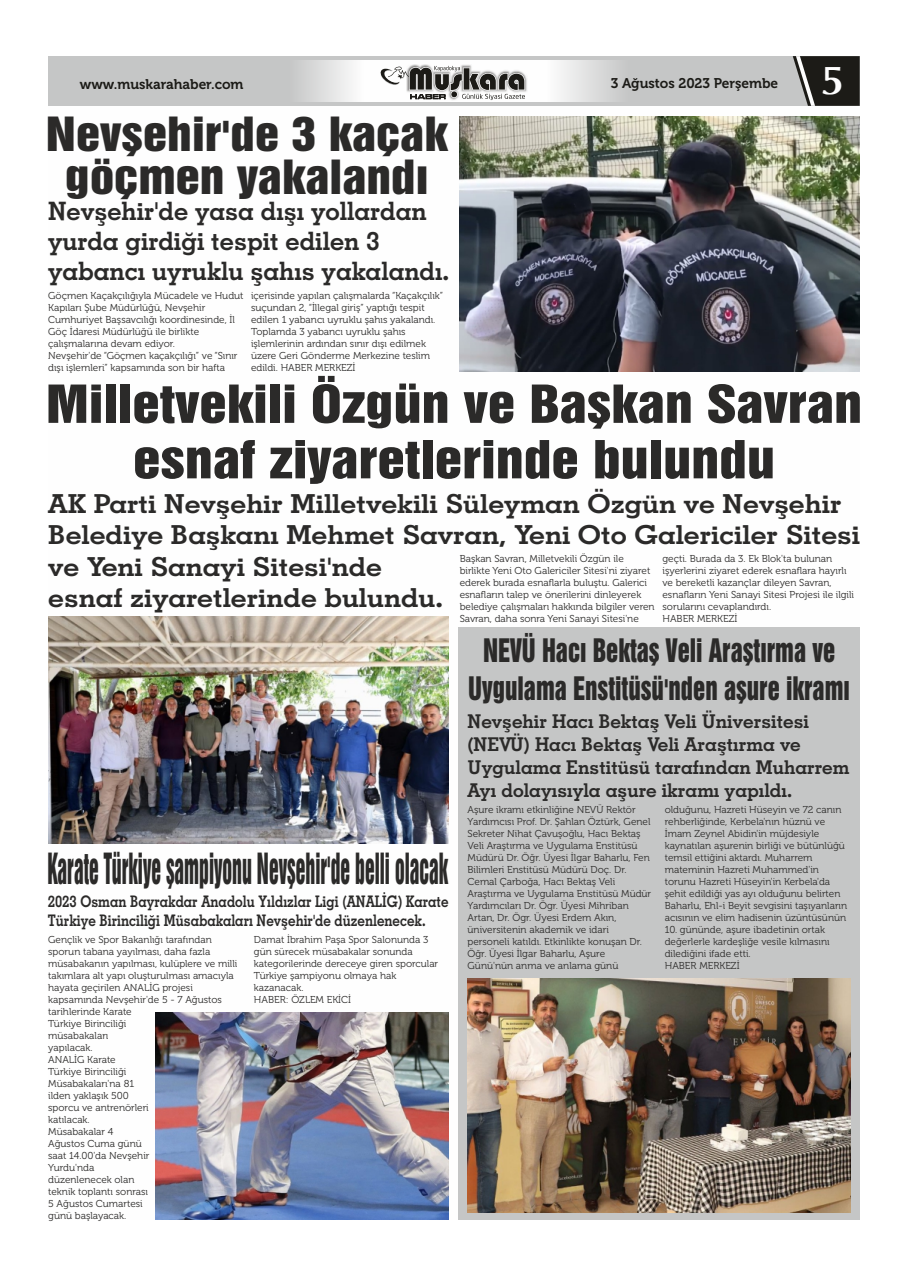
<style>
.page{position:relative;width:908px;height:1276px;background:#fff}
.page>*{position:absolute;margin:0;border:0;box-sizing:border-box;transform-origin:0 0}
.t1{font:47.8px/55.5px "Swiss 921 BT";color:#2b2a29;text-align:center;scale:1.17 1}
.t2{font:43px/42.5px "Swiss 921 BT";color:#2b2a29;text-align:center;scale:1.15 1}
.t3{font:700 40.3px "Optima";color:#fefefe}
.t4{font:39.2px "Swiss 921 BT";color:#2b2a29;scale:.51 1}
.t5{font:29.6px/37.9px "Swiss 921 BT";color:#2b2a29;text-align:center;scale:.84 1}
.t6{font:26.2px/31.4px "Geometric Slabserif 703 Bold BT";color:#2b2a29;scale:1.08 1}
.t7{font:25.4px/30.4px "Geometric Slabserif 703 Bold BT";color:#2b2a29}
.t8{font:19px/22.8px "Geometric Slabserif 703 Bold BT";color:#2b2a29}
.t9{font:15.9px/19.1px "Geometric Slabserif 703 Bold BT";color:#2b2a29;scale:.84 1}
.t10{font:14px "Museo 700";color:#1c1b17}
.t11{font:10px/12px "Museo 300";color:#2b2a29}
</style>
<div class="page">
<div style="left:48px;top:56px;width:811px;height:50px;background:#c5c6c6"></div>
<img style="left:303px;top:60px;width:310px;height:42px">
<svg style="left:792px;top:56px;width:67px;height:50px;background:#3f3e3b"></svg>
<img style="left:406px;top:65px;width:121px;height:35px">
<svg style="left:379px;top:66px;width:146px;height:36px;background:#a6a6a4"></svg>
<img style="left:459px;top:116px;width:400px;height:256px">
<img style="left:48px;top:616px;width:400px;height:227px">
<div style="left:458px;top:627px;width:401px;height:592px;background:#c5c6c6"></div>
<img style="left:467px;top:979px;width:383px;height:233px">
<img style="left:155px;top:1012px;width:293px;height:207px">
<h3 class="t10" style="left:80px;top:78px;width:165px">www.muskarahaber.com</h3>
<h3 class="t10" style="left:610px;top:78px;width:169px">3 Ağustos 2023 Perşembe</h3>
<h3 class="t3" style="left:820px;top:63px;width:26px">5</h3>
<h2 class="t2" style="left:46px;top:118px;width:351px">Nevşehir'de 3 kaçak göçmen yakalandı</h2>
<h3 class="t7" style="left:48px;top:198px;width:402px">Nevşehir'de yasa dışı yollardan yurda girdiği tespit edilen 3 yabancı uyruklu şahıs yakalandı.</h3>
<p class="t11" style="left:48px;top:291px;width:197px">Göçmen Kaçakçılığıyla Mücadele ve Hudut Kapıları Şube Müdürlüğü, Nevşehir Cumhuriyet Başsavcılığı koordinesinde, İl Göç İdaresi Müdürlüğü ile birlikte çalışmalarına devam ediyor.<br>Nevşehir'de “Göçmen kaçakçılığı” ve “Sınır dışı işlemleri” kapsamında son bir hafta</p>
<p class="t11" style="left:251px;top:291px;width:193px">içerisinde yapılan çalışmalarda “Kaçakçılık” suçundan 2, “İllegal giriş” yaptığı tespit edilen 1 yabancı uyruklu şahıs yakalandı.<br>Toplamda 3 yabancı uyruklu şahıs işlemlerinin ardından sınır dışı edilmek üzere Geri Gönderme Merkezine teslim edildi. HABER MERKEZİ</p>
<h1 class="t1" style="left:46px;top:383px;width:698px">Milletvekili Özgün ve Başkan Savran esnaf ziyaretlerinde bulundu</h1>
<h3 class="t6" style="left:48px;top:490px;width:753px">AK Parti Nevşehir Milletvekili Süleyman Özgün ve Nevşehir Belediye Başkanı Mehmet Savran, Yeni Oto Galericiler Sitesi ve Yeni Sanayi Sitesi'nde<br>esnaf ziyaretlerinde bulundu.</h3>
<p class="t11" style="left:459px;top:554px;width:196px">Başkan Savran, Milletvekili Özgün ile birlikte Yeni Oto Galericiler Sitesi'ni ziyaret ederek burada esnaflarla buluştu. Galerici esnafların talep ve önerilerini dinleyerek belediye çalışmaları hakkında bilgiler veren Savran, daha sonra Yeni Sanayi Sitesi'ne</p>
<p class="t11" style="left:662px;top:554px;width:193px">geçti. Burada da 3. Ek Blok'ta bulunan işyerlerini ziyaret ederek esnaflara hayırlı ve bereketli kazançlar dileyen Savran, esnafların Yeni Sanayi Sitesi Projesi ile ilgili sorularını cevaplandırdı.<br>HABER MERKEZİ</p>
<h3 class="t5" style="left:468px;top:635px;width:455px">NEVÜ Hacı Bektaş Veli Araştırma ve<br>Uygulama Enstitüsü'nden aşure ikramı</h3>
<h3 class="t8" style="left:467px;top:712px;width:383px">Nevşehir Hacı Bektaş Veli Üniversitesi (NEVÜ) Hacı Bektaş Veli Araştırma ve Uygulama Enstitüsü tarafından Muharrem Ayı dolayısıyla aşure ikramı yapıldı.</h3>
<p class="t11" style="left:467px;top:804px;width:185px">Aşure ikramı etkinliğine NEVÜ Rektör Yardımcısı Prof. Dr. Şahlan Öztürk, Genel Sekreter Nihat Çavuşoğlu, Hacı Bektaş Veli Araştırma ve Uygulama Enstitüsü Müdürü Dr. Öğr. Üyesi İlgar Baharlu, Fen Bilimleri Enstitüsü Müdürü Doç. Dr.<br>Cemal Çarboğa, Hacı Bektaş Veli Araştırma ve Uygulama Enstitüsü Müdür Yardımcıları Dr. Ögr. Üyesi Mihriban Artan, Dr. Ögr. Üyesi Erdem Akın, üniversitenin akademik ve idari personeli katıldı. Etkinlikte konuşan Dr.<br>Öğr. Üyesi İlgar Baharlu, Aşure Günü'nün anma ve anlama günü</p>
<p class="t11" style="left:664px;top:804px;width:184px">olduğunu, Hazreti Hüseyin ve 72 canın rehberliğinde, Kerbela'nın hüznü ve İmam Zeynel Abidin'in müjdesiyle kaynatılan aşurenin birliği ve bütünlüğü temsil ettiğini aktardı. Muharrem mateminin Hazreti Muhammed'in torunu Hazreti Hüseyin'in Kerbela'da şehit edildiği yas ayı olduğunu belirten Baharlu, Ehl-i Beyit sevgisini taşıyanların acısının ve elim hadisenin üzüntüsünün</p>
<h3 class="t4" style="left:47px;top:854px;width:787px">Karate Türkiye şampiyonu Nevşehir'de belli olacak</h3>
<h3 class="t9" style="left:48px;top:893px;width:478px">2023 Osman Bayrakdar Anadolu Yıldızlar Ligi (ANALİG) Karate<br>Türkiye Birinciliği Müsabakaları Nevşehir'de düzenlenecek.</h3>
<p class="t11" style="left:48px;top:934px;width:190px">Gençlik ve Spor Bakanlığı tarafından sporun tabana yayılması, daha fazla müsabakanın yapılması, kulüplere ve milli takımlara alt yapı oluşturulması amacıyla hayata geçirilen ANALİG projesi kapsamında Nevşehir'de 5 - 7 Ağustos tarihlerinde Karate<br>Türkiye Birinciliği<br>müsabakaları<br>yapılacak.<br>ANALİG Karate<br>Türkiye Birinciliği<br>Müsabakaları'na 81<br>ilden yaklaşık 500<br>sporcu ve antrenörleri<br>katılacak.<br>Müsabakalar 4<br>Ağustos Cuma günü<br>saat 14.00'da Nevşehir<br>Yurdu'nda<br>düzenlenecek olan<br>teknik toplantı sonrası<br>5 Ağustos Cumartesi<br>günü başlayacak.</p>
<p class="t11" style="left:254px;top:934px;width:186px">Damat İbrahim Paşa Spor Salonunda 3 gün sürecek müsabakalar sonunda kategorilerinde dereceye giren sporcular<br>Türkiye şampiyonu olmaya hak kazanacak.<br>HABER: ÖZLEM EKİCİ</p>
<p class="t11" style="left:664px;top:924px;width:166px">10. gününde, aşure ibadetinin ortak değerlerle kardeşliğe vesile kılmasını dilediğini ifade etti.<br>HABER MERKEZİ</p>
</div>
